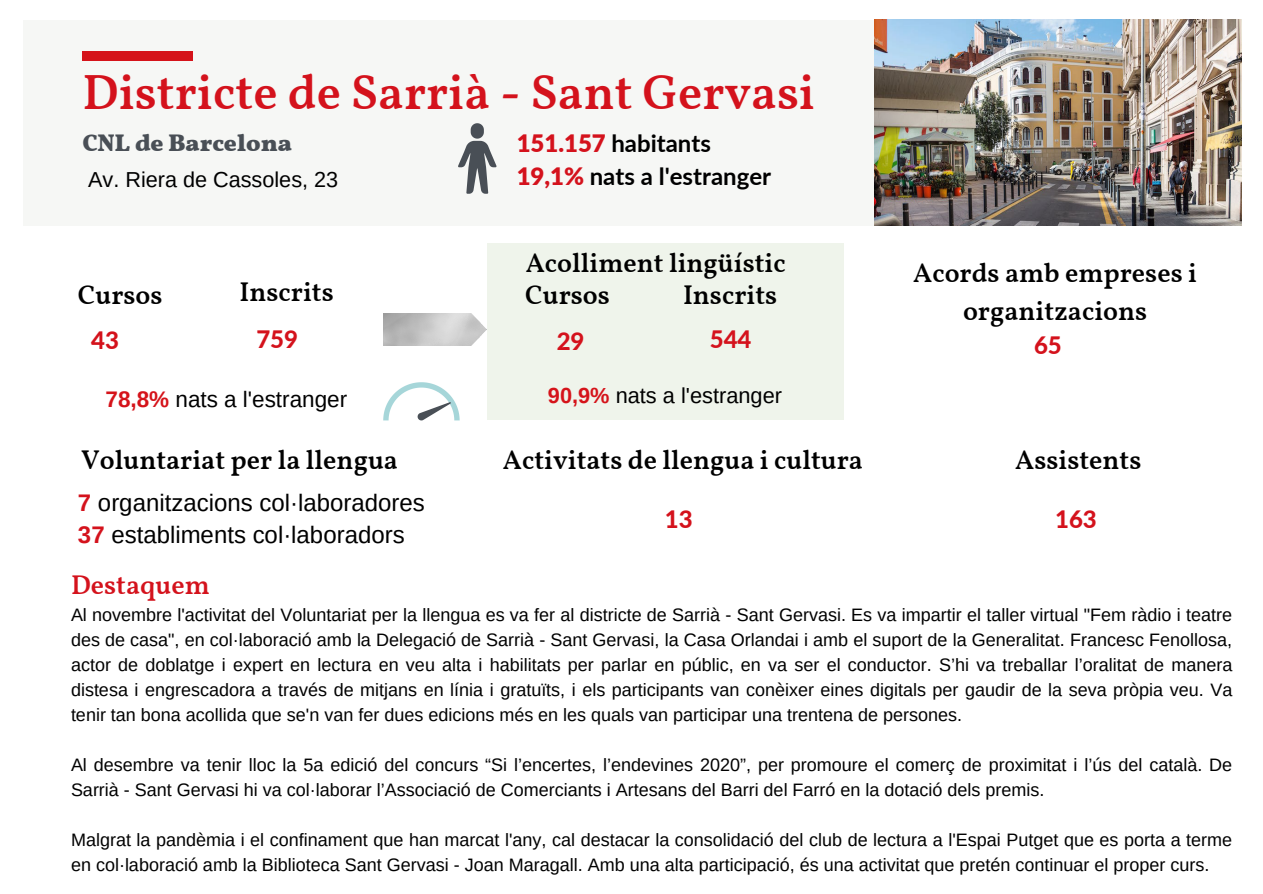
<style>
.page{position:relative;width:1263px;height:894px;background:#fff}
.page>*{position:absolute;margin:0;border:0;box-sizing:border-box;transform-origin:0 0}
.t1{font:600 49.2px "Vollkorn";color:#d4121c}
.t2{font:600 27px/32.1px "Vollkorn";color:#000}
.t3{font:600 27px "Vollkorn";color:#d4121c}
.t4{font:24px/32.5px "Arimo";color:#000}
.t5{font:700 24px/32.5px "Lato";color:#000}
.t6{font:800 24px "Lato";color:#d4121c}
.t7{font:900 24px "Vollkorn";color:#494f56}
.t8{font:22.5px "Arimo";color:#000}
.t9{font:21.75px "Arimo";color:#000}
.t10{font:21.6px "Arimo";color:#000}
.t11{font:18px/25px "Arimo";color:#000}
.s1{font-weight:700;color:#d5131a}
.s2{font-weight:700;color:#d4121c}
.s3{font-weight:900;color:#d4121c}
</style>
<div class="page">
<div style="left:23px;top:20px;width:1217px;height:205px;background:#f6f7f5"></div>
<div style="left:83px;top:51px;width:110px;height:9px;background:#d5131a"></div>
<svg style="left:458px;top:123px;width:38px;height:71px"></svg>
<img style="left:874px;top:20px;width:367px;height:205px">
<svg style="left:383px;top:382px;width:77px;height:38px"></svg>
<div style="left:487px;top:243px;width:356px;height:177px;background:#eff4eb"></div>
<img style="left:383px;top:313px;width:104px;height:32px">
<h1 class="t1" style="left:83px;top:72px;width:734px">Districte de Sarrià - Sant Gervasi</h1>
<h3 class="t7" style="left:83px;top:133px;width:211px">CNL de Barcelona</h3>
<p class="t10" style="left:88px;top:167px;width:252px">Av. Riera de Cassoles, 23</p>
<h2 class="t2" style="left:78px;top:281px;width:86px">Cursos</h2>
<h3 class="t6" style="left:91px;top:325px;width:29px">43</h3>
<h2 class="t2" style="left:240px;top:278px;width:96px">Inscrits</h2>
<h3 class="t6" style="left:256px;top:324px;width:43px">759</h3>
<p class="t8" style="left:105px;top:386px;width:243px"><span class="s1">78,8%</span> nats a l'estranger</p>
<h2 class="t2" style="left:81px;top:446px;width:318px">Voluntariat per la llengua</h2>
<h3 class="t4" style="left:78px;top:486px;width:348px"><span class="s2">7</span> organitzacions col·laboradores<br><span class="s2">37</span> establiments col·laboradors</h3>
<h2 class="t3" style="left:71px;top:573px;width:140px">Destaquem</h2>
<h3 class="t5" style="left:517px;top:127px;width:256px"><span class="s3">151.157</span> habitants<br><span class="s3">19,1%</span> nats a l'estranger</h3>
<h2 class="t2" style="left:525px;top:248px;width:262px">Acolliment lingüístic<br>Cursos</h2>
<h3 class="t6" style="left:557px;top:326px;width:29px">29</h3>
<h2 class="t2" style="left:683px;top:281px;width:96px">Inscrits</h2>
<h3 class="t6" style="left:710px;top:324px;width:43px">544</h3>
<p class="t9" style="left:548px;top:383px;width:236px"><span class="s1">90,9%</span> nats a l'estranger</p>
<h2 class="t2" style="left:503px;top:446px;width:362px">Activitats de llengua i cultura</h2>
<h3 class="t6" style="left:665px;top:504px;width:29px">13</h3>
<h2 class="t2" style="left:913px;top:257px;width:285px;line-height:37px;text-align:center">Acords amb empreses i organitzacions</h2>
<h3 class="t6" style="left:1034px;top:330px;width:29px">65</h3>
<h2 class="t2" style="left:1015px;top:446px;width:128px">Assistents</h2>
<h3 class="t6" style="left:1055px;top:504px;width:43px">163</h3>
<p class="t11" style="left:71px;top:601px;width:1163px;text-align:justify">Al novembre l'activitat del Voluntariat per la llengua es va fer al districte de Sarrià - Sant Gervasi. Es va impartir el taller virtual "Fem ràdio i teatre des de casa", en col·laboració amb la Delegació de Sarrià - Sant Gervasi, la Casa Orlandai i amb el suport de la Generalitat. Francesc Fenollosa, actor de doblatge i expert en lectura en veu alta i habilitats per parlar en públic, en va ser el conductor. S’hi va treballar l’oralitat de manera distesa i engrescadora a través de mitjans en línia i gratuïts, i els participants van conèixer eines digitals per gaudir de la seva pròpia veu. Va tenir tan bona acollida que se'n van fer dues edicions més en les quals van participar una trentena de persones.</p>
<p class="t11" style="left:71px;top:751px;width:1163px">Al desembre va tenir lloc la 5a edició del concurs “Si l’encertes, l’endevines 2020”, per promoure el comerç de proximitat i l’ús del català. De<br>Sarrià - Sant Gervasi hi va col·laborar l’Associació de Comerciants i Artesans del Barri del Farró en la dotació dels premis.</p>
<p class="t11" style="left:71px;top:826px;width:1163px">Malgrat la pandèmia i el confinament que han marcat l'any, cal destacar la consolidació del club de lectura a l'Espai Putget que es porta a terme en col·laboració amb la Biblioteca Sant Gervasi - Joan Maragall. Amb una alta participació, és una activitat que pretén continuar el proper curs.</p>
</div>
